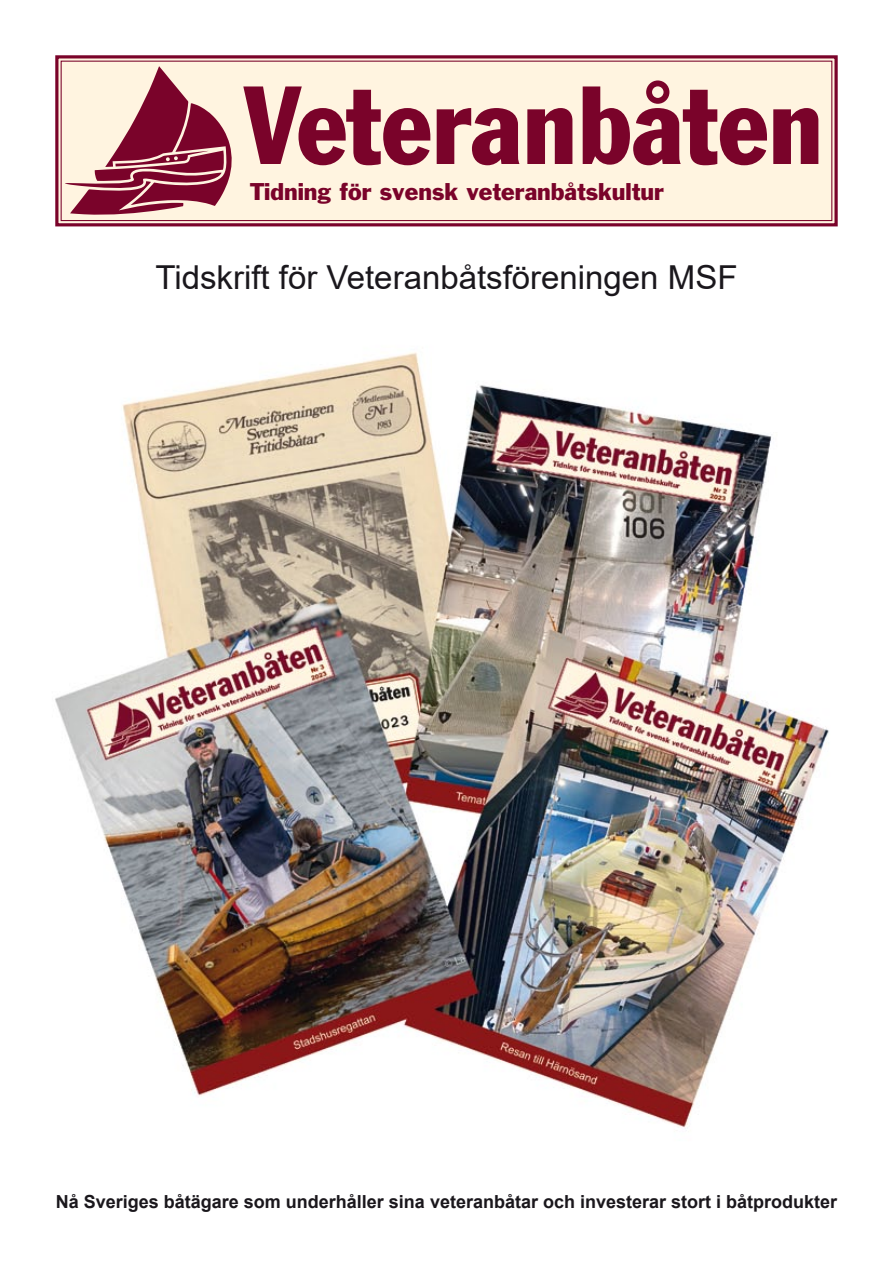
<style>
.page{position:relative;width:893px;height:1263px;background:#fff}
.page>*{position:absolute;margin:0;border:0;box-sizing:border-box;transform-origin:0 0}
.t1{font:condensed 108.9px "Franklin Gothic";color:#7a032a}
.t2{font:33px "Arial";color:#1a171c}
.t3{font:22.35px "Franklin Gothic";color:#7a032a}
.t4{font:700 18px "Arial";color:#1a171c}
</style>
<div class="page">
<img style="left:55px;top:226px;width:783px;height:903px">
<svg style="left:55px;top:55px;width:783px;height:171px"></svg>
<div style="left:61px;top:61px;width:771px;height:160px;border:1px solid #7a032a"></div>
<svg style="left:65px;top:66px;width:168px;height:150px"></svg>
<h1 class="t1" style="left:244px;top:59px;width:580px">Veteranbåten</h1>
<p class="t3" style="left:250px;top:177px;width:416px">Tidning för svensk veteranbåtskultur</p>
<h2 class="t2" style="left:155px;top:255px;width:584px">Tidskrift för Veteranbåtsföreningen MSF</h2>
<p class="t4" style="left:56px;top:1189px;width:783px">Nå Sveriges båtägare som underhåller sina veteranbåtar och investerar stort i båtprodukter</p>
</div>
